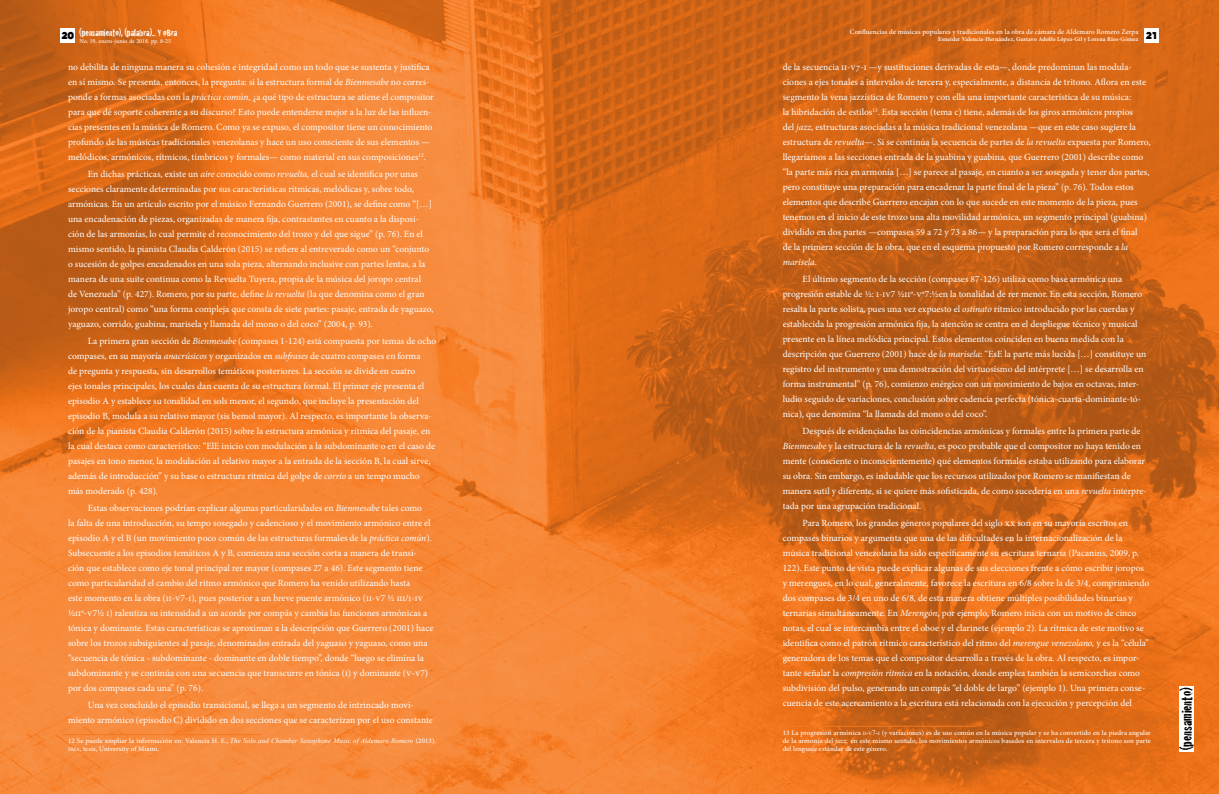
<style>
.page{position:relative;width:1219px;height:794px;background:#fff}
.page>*{position:absolute;margin:0;border:0;box-sizing:border-box;transform-origin:0 0}
.t1{font:15px "Cracked";color:#000}
.t2{font:10px "Cracked";color:#fff}
.t3{font:800 10px "DOCK11";color:#000}
.t4{font:9.5px/15px "Minion Pro";color:#fff}
.t5{font:500 7px/8.4px "Minion Pro";letter-spacing:.01em;color:#fff}
.t6{font:600 6px "Minion Pro";letter-spacing:.01em;color:#fff}
.t7{font:500 6px "Minion Pro";letter-spacing:.01em;color:#fff}
.s1{font-style:italic}
.s2{font-family:"Times New Roman";font-weight:400;font-style:italic}
.s3{font-family:"Times New Roman";font-weight:400;font-size:4.9px}
.s4{font-family:"Times New Roman";font-weight:400}
</style>
<div class="page">
<img style="left:0;top:0;width:1219px;height:794px">
<div style="left:61px;top:28px;width:14px;height:14px;background:#fff"></div>
<div style="left:1144px;top:28px;width:14px;height:14px;background:#fff"></div>
<div style="left:1179px;top:686px;width:14px;height:65px;background:#fff"></div>
<hr style="left:62px;top:734px;width:199px;height:1px;background:#f47920">
<hr style="left:777px;top:726px;width:198px;height:1px;background:#f47920">
<p class="t2" style="left:79px;top:25px;width:99px">(pensamiento), (palabra)... Y oBra</p>
<p class="t5" style="left:850px;top:28px;width:290px">Confluencias de músicas populares y tradicionales en la obra de cámara de Aldemaro Romero Zerpa</p>
<p class="t3" style="left:61px;top:31px;width:14px">20</p>
<p class="t3" style="left:1146px;top:31px;width:12px">21</p>
<p class="t6" style="left:938px;top:35px;width:202px">Esneider Valencia-Hernández, Gustavo Adolfo López-Gil y Lorena Ríos-Gómez</p>
<p class="t7" style="left:79px;top:37px;width:93px">No. 19, enero-junio de 2018. pp. 8-25</p>
<p class="t4" style="left:68px;top:59px;width:367px">no debilita de ninguna manera su cohesión e integridad como un todo que se sustenta y justifica en sí mismo. Se presenta, entonces, la pregunta: si la estructura formal de <span class="s1">Bienmesabe</span> no corres&shy;ponde a formas asociadas con la <span class="s1">práctica común</span>, ¿a qué tipo de estructura se atiene el compositor para que dé soporte coherente a su discurso? Esto puede entenderse mejor a la luz de las influen&shy;cias presentes en la música de Romero. Como ya se expuso, el compositor tiene un conocimiento profundo de las músicas tradicionales venezolanas y hace un uso consciente de sus elementos — melódicos, armónicos, rítmicos, tímbricos y formales— como material en sus composiciones<sup>12</sup>.</p>
<p class="t4" style="left:68px;top:166px;width:367px;text-indent:20px">En dichas prácticas, existe un <span class="s1">aire</span> conocido como <span class="s1">revuelta,</span> el cual se identifica por unas secciones claramente determinadas por sus características rítmicas, melódicas y, sobre todo, armónicas. En un artículo escrito por el músico Fernando Guerrero (2001), se define como “[…] una encadenación de piezas, organizadas de manera fija, contrastantes en cuanto a la disposi&shy;ción de las armonías, lo cual permite el reconocimiento del trozo y del que sigue” (p. 76). En el mismo sentido, la pianista Claudia Calderón (2015) se refiere al entreverado como un “conjunto o sucesión de golpes encadenados en una sola pieza, alternando inclusive con partes lentas, a la manera de una suite continua como la Revuelta Tuyera, propia de la música del joropo central<br>de Venezuela” (p. 427). Romero, por su parte, define <span class="s1">la revuelta</span> (la que denomina como el gran joropo central) como “una forma compleja que consta de siete partes: pasaje, entrada de yaguazo, yaguazo, corrido, guabina, marisela y llamada del mono o del coco” (2004, p. 93).</p>
<p class="t4" style="left:68px;top:333px;width:370px;text-indent:20px">La primera gran sección de <span class="s1">Bienmesabe</span> (compases 1-124) está compuesta por temas de ocho compases, en su mayoría <span class="s1">anacrúsicos</span> y organizados en <span class="s1">subfrases</span> de cuatro compases en forma<br>de pregunta y respuesta, sin desarrollos temáticos posteriores. La sección se divide en cuatro<br>ejes tonales principales, los cuales dan cuenta de su estructura formal. El primer eje presenta el episodio A y establece su tonalidad en sols menor, el segundo, que incluye la presentación del episodio B, modula a su relativo mayor (sis bemol mayor). Al respecto, es importante la observa&shy;ción de la pianista Claudia Calderón (2015) sobre la estructura armónica y rítmica del pasaje, en la cual destaca como característico: “ElE inicio con modulación a la subdominante o en el caso de pasajes en tono menor, la modulación al relativo mayor a la entrada de la sección B, la cual sirve, además de introducción” y su base o estructura rítmica del golpe de <span class="s1">corrío</span> a un tempo mucho más moderado (p. 428).</p>
<p class="t4" style="left:68px;top:500px;width:367px;text-indent:20px">Estas observaciones podrían explicar algunas particularidades en <span class="s1">Bienmesabe</span> tales como<br>la falta de una introducción, su tempo sosegado y cadencioso y el movimiento armónico entre el episodio A y el B (un movimiento poco común de las estructuras formales de la <span class="s1">práctica común</span>).<br>Subsecuente a los episodios temáticos A y B, comienza una sección corta a manera de transi&shy;ción que establece como eje tonal principal rer mayor (compases 27 a 46). Este segmento tiene como particularidad el cambio del ritmo armónico que Romero ha venido utilizando hasta<br>este momento en la obra (ii-v7-i), pues posterior a un breve puente armónico (ii-v7 ½ iii/i-iv ½ii<sup>ø</sup>-v7½ i) ralentiza su intensidad a un acorde por compás y cambia las funciones armónicas a tónica y dominante. Estas características se aproximan a la descripción que Guerrero (2001) hace sobre los trozos subsiguientes al pasaje, denominados entrada del yaguaso y yaguaso, como una “secuencia de tónica - subdominante - dominante en doble tiempo”, donde “luego se elimina la subdominante y se continúa con una secuencia que transcurre en tónica (i) y dominante (v-v7) por dos compases cada una” (p. 76).</p>
<p class="t4" style="left:68px;top:697px;width:366px;text-align:center">Una vez concluido el episodio transicional, se llega a un segmento de intrincado movi-<br>miento armónico (episodio C) dividido en dos secciones que se caracterizan por el uso constante</p>
<p class="t5" style="left:68px;top:736px;width:370px">12 Se puede ampliar la información en: Valencia H. E., <span class="s2">The Solo and Chamber Saxophone Music of Aldemaro Romero</span> (2013).<br><span class="s3">DMA</span>, tesis, University of Miami.</p>
<p class="t4" style="left:783px;top:59px;width:369px">de la secuencia ii-v7-i —y sustituciones derivadas de esta—, donde predominan las modula&shy;ciones a ejes tonales a intervalos de tercera y, especialmente, a distancia de tritono. Aflora en este segmento la vena jazzística de Romero y con ella una importante característica de su música:<br>la hibridación de estilos<sup>13</sup>. Esta sección (tema c) tiene, además de los giros armónicos propios<br>del <span class="s1">jazz,</span> estructuras asociadas a la música tradicional venezolana —que en este caso sugiere la estructura de <span class="s1">revuelta</span>—. Si se continúa la secuencia de partes de <span class="s1">la revuelta</span> expuesta por Romero, llegaríamos a las secciones entrada de la guabina y guabina, que Guerrero (2001) describe como “la parte más rica en armonía […] se parece al pasaje, en cuanto a ser sosegada y tener dos partes, pero constituye una preparación para encadenar la parte final de la pieza” (p. 76). Todos estos elementos que describe Guerrero encajan con lo que sucede en este momento de la pieza, pues tenemos en el inicio de este trozo una alta movilidad armónica, un segmento principal (guabina) dividido en dos partes —compases 59 a 72 y 73 a 86— y la preparación para lo que será el final<br>de la primera sección de la obra, que en el esquema propuesto por Romero corresponde a <span class="s1">la marisela</span>.</p>
<p class="t4" style="left:783px;top:271px;width:365px;text-indent:20px">El último segmento de la sección (compases 87-126) utiliza como base armónica una progresión estable de ½: i-iv7 ½ii<sup>ø</sup>-v<sup>ø</sup>7:½en la tonalidad de rer menor. En esta sección, Romero resalta la parte solista, pues una vez expuesto el <span class="s1">ostinato</span> rítmico introducido por las cuerdas y establecida la progresión armónica fija, la atención se centra en el despliegue técnico y musical presente en la línea melódica principal. Estos elementos coinciden en buena medida con la descripción que Guerrero (2001) hace de <span class="s1">la marisela</span>: “EsE la parte más lucida […] constituye un registro del instrumento y una demostración del virtuosismo del intérprete […] se desarrolla en forma instrumental” (p. 76), comienzo enérgico con un movimiento de bajos en octavas, inter&shy;ludio seguido de variaciones, conclusión sobre cadencia perfecta (tónica-cuarta-dominante-tó&shy;nica), que denomina “la llamada del mono o del coco”.</p>
<p class="t4" style="left:783px;top:423px;width:366px;text-indent:20px">Después de evidenciadas las coincidencias armónicas y formales entre la primera parte de <span class="s1">Bienmesabe</span> y la estructura de la <span class="s1">revuelta</span>, es poco probable que el compositor no haya tenido en mente (consciente o inconscientemente) qué elementos formales estaba utilizando para elaborar su obra. Sin embargo, es indudable que los recursos utilizados por Romero se manifiestan de manera sutil y diferente, si se quiere más sofisticada, de como sucedería en una <span class="s1">revuelta</span> interpre&shy;tada por una agrupación tradicional.</p>
<p class="t4" style="left:783px;top:515px;width:368px;text-indent:20px">Para Romero, los grandes géneros populares del siglo xx son en su mayoría escritos en compases binarios y argumenta que una de las dificultades en la internacionalización de la música tradicional venezolana ha sido específicamente su escritura ternaria (Pacanins, 2009, p.<br>122). Este punto de vista puede explicar algunas de sus elecciones frente a cómo escribir joropos y merengues, en lo cual, generalmente, favorece la escritura en 6/8 sobre la de 3/4, comprimiendo dos compases de 3/4 en uno de 6/8, de esta manera obtiene múltiples posibilidades binarias y ternarias simultáneamente. En <span class="s1">Merengón</span>, por ejemplo, Romero inicia con un motivo de cinco notas, el cual se intercambia entre el oboe y el clarinete (ejemplo 2). La rítmica de este motivo se identifica como el patrón rítmico característico del ritmo del <span class="s1">merengue venezolano,</span> y es la “célula” generadora de los temas que el compositor desarrolla a través de la obra. Al respecto, es impor&shy;tante señalar la <span class="s1">compresión rítmica</span> en la notación, donde emplea también la semicorchea como subdivisión del pulso, generando un compás “el doble de largo” (ejemplo 1). Una primera conse&shy;cuencia de este acercamiento a la escritura está relacionada con la ejecución y percepción del</p>
<p class="t5" style="left:783px;top:728px;width:370px;text-align:justify">13 La progresión armónica <span class="s3">II</span><span class="s4">-</span><span class="s3">V</span><span class="s4">7-</span><span class="s3">I</span> (y variaciones) es de uso común en la música popular y se ha convertido en la piedra angular de la armonía del <span class="s2">jazz;</span> en este mismo sentido, los movimientos armónicos basados en intervalos de tercera y tritono son parte del lenguaje estándar de este género.</p>
<h1 class="t1" style="left:1175px;top:750px;width:64px;rotate:-90deg">(pensamiento)</h1>
</div>
